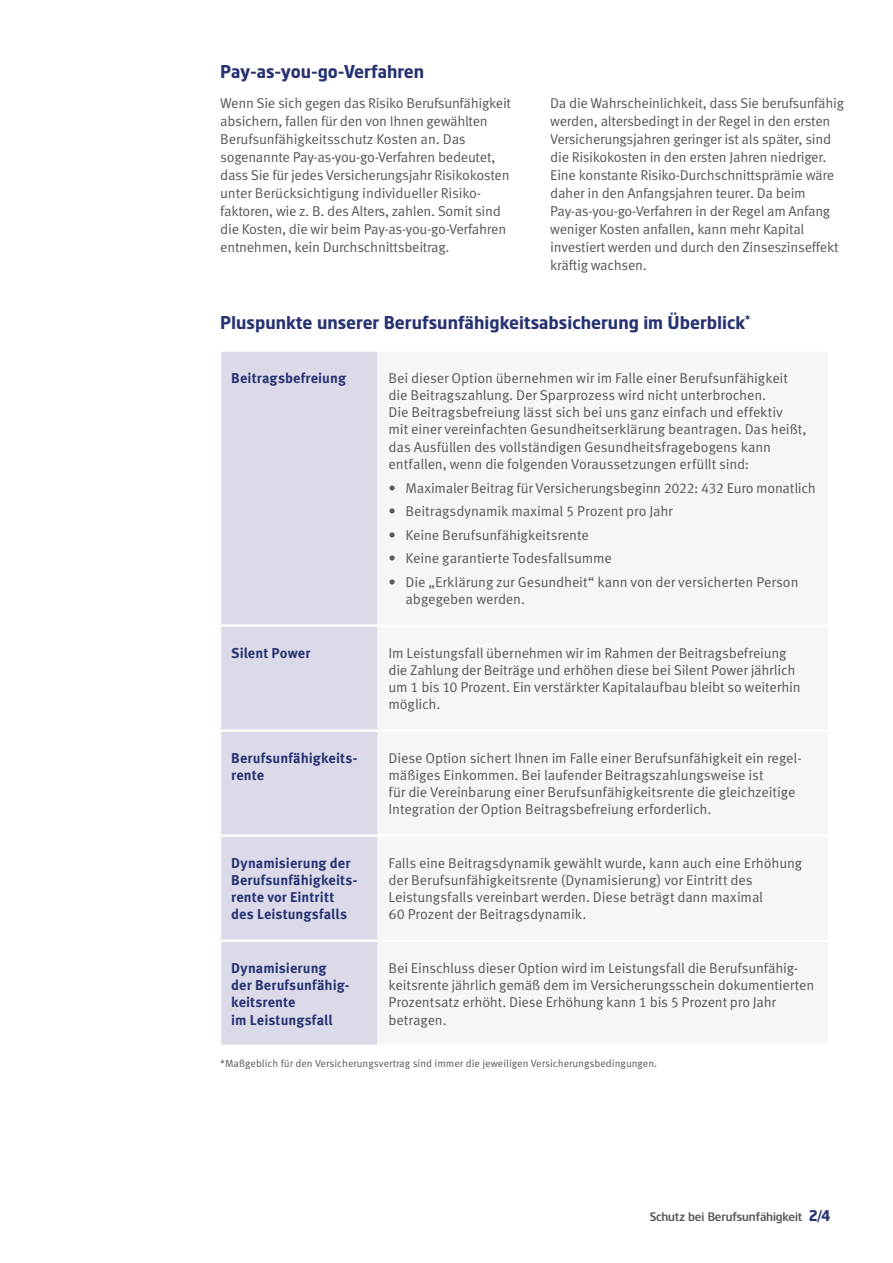
<style>
.page{position:relative;width:893px;height:1263px;background:#fff}
.page>*{position:absolute;margin:0;border:0;box-sizing:border-box;transform-origin:0 0}
.t1{font:700 18px "Standard Life";color:#263272}
.t2{font:14.25px/17.2px "Meta Standard Life Pro TF Norm";letter-spacing:-.015em;color:#575756}
.t3{font:700 14.25px/17.2px "Meta Standard Life Pro TF";letter-spacing:.005em;color:#263272}
.t4{font:12px "Standard Life";color:#575756}
.t5{font:10.5px "Meta Standard Life Pro TF Norm";color:#575756}
.s1{font-weight:700;font-size:15px;color:#263272}
</style>
<div class="page">
<div style="left:221px;top:352px;width:157px;height:692px;background:#dcdae9"></div>
<hr style="left:221px;top:624px;width:157px;height:3px;background:#fff">
<hr style="left:221px;top:729px;width:157px;height:3px;background:#fff">
<hr style="left:221px;top:834px;width:157px;height:3px;background:#fff">
<hr style="left:221px;top:939px;width:157px;height:3px;background:#fff">
<p class="t1" style="left:220px;top:60px;width:205px">Pay-as-you-go-Verfahren</p>
<p class="t2" style="left:220px;top:93px;width:292px;line-height:18px">Wenn Sie sich gegen das Risiko Berufsunfähigkeit absichern, fallen für den von Ihnen gewählten Berufsunfähigkeitsschutz Kosten an. Das sogenannte Pay-as-you-go-Verfahren bedeutet, dass Sie für jedes Versicherungsjahr Risikokosten unter Berücksichtigung individueller Risiko&shy;faktoren, wie z. B. des Alters, zahlen. Somit sind die Kosten, die wir beim Pay-as-you-go-Verfahren entnehmen, kein Durchschnittsbeitrag.</p>
<p class="t2" style="left:550px;top:93px;width:295px;line-height:18px">Da die Wahrscheinlichkeit, dass Sie berufsunfähig werden, altersbedingt in der Regel in den ersten Versicherungsjahren geringer ist als später, sind die Risikokosten in den ersten Jahren niedriger.<br>Eine konstante Risiko-Durchschnittsprämie wäre daher in den Anfangsjahren teurer. Da beim Pay-as-you-go-Verfahren in der Regel am Anfang weniger Kosten anfallen, kann mehr Kapital investiert werden und durch den Zinseszinseffekt kräftig wachsen.</p>
<p class="t1" style="left:220px;top:311px;width:532px">Pluspunkte unserer Berufsunfähigkeitsabsicherung im Überblick<sup>*</sup></p>
<p class="t3" style="left:231px;top:368px;width:116px">Beitragsbefreiung</p>
<p class="t2" style="left:389px;top:368px;width:419px">Bei dieser Option übernehmen wir im Falle einer Berufsunfähigkeit die Beitragszahlung. Der Sparprozess wird nicht unterbrochen.<br>Die Beitragsbefreiung lässt sich bei uns ganz einfach und effektiv<br>mit einer vereinfachten Gesundheitserklärung beantragen. Das heißt, das Ausfüllen des vollständigen Gesundheitsfragebogens kann entfallen, wenn die folgenden Voraussetzungen erfüllt sind:</p>
<p class="t2" style="left:389px;top:478px;width:429px">• Maximaler Beitrag für Versicherungsbeginn 2022: 432 Euro monatlich</p>
<p class="t2" style="left:389px;top:502px;width:286px">• Beitragsdynamik maximal 5 Prozent pro Jahr</p>
<p class="t2" style="left:389px;top:525px;width:202px">• Keine Berufsunfähigkeitsrente</p>
<p class="t2" style="left:389px;top:549px;width:225px">• Keine garantierte Todesfallsumme</p>
<p class="t2" style="left:406px;top:573px;width:394px;text-indent:-17px">• Die „Erklärung zur Gesundheit“ kann von der versicherten Person abgegeben werden.</p>
<p class="t3" style="left:231px;top:643px;width:81px">Silent Power</p>
<p class="t2" style="left:389px;top:643px;width:414px">Im Leistungsfall übernehmen wir im Rahmen der Beitragsbefreiung die Zahlung der Beiträge und erhöhen diese bei Silent Power jährlich um 1 bis 10 Prozent. Ein verstärkter Kapitalaufbau bleibt so weiterhin möglich.</p>
<p class="t3" style="left:231px;top:748px;width:128px">Berufsunfähigkeits&shy;rente</p>
<p class="t2" style="left:389px;top:748px;width:415px">Diese Option sichert Ihnen im Falle einer Berufsunfähigkeit ein regel&shy;mäßiges Einkommen. Bei laufender Beitragszahlungsweise ist<br>für die Vereinbarung einer Berufsunfähigkeitsrente die gleichzeitige Integration der Option Beitragsbefreiung erforderlich.</p>
<p class="t3" style="left:231px;top:853px;width:128px">Dynamisierung der<br>Berufsunfähigkeits&shy;rente vor Eintritt des Leistungsfalls</p>
<p class="t2" style="left:389px;top:853px;width:415px">Falls eine Beitragsdynamik gewählt wurde, kann auch eine Erhöhung der Berufsunfähigkeitsrente (Dynamisierung) vor Eintritt des Leistungsfalls vereinbart werden. Diese beträgt dann maximal<br>60 Prozent der Beitragsdynamik.</p>
<p class="t3" style="left:231px;top:958px;width:120px">Dynamisierung der Berufsunfähig&shy;keitsrente<br>im Leistungsfall</p>
<p class="t2" style="left:389px;top:958px;width:427px">Bei Einschluss dieser Option wird im Leistungsfall die Berufsunfähig&shy;keitsrente jährlich gemäß dem im Versicherungsschein dokumentierten Prozentsatz erhöht. Diese Erhöhung kann 1 bis 5 Prozent pro Jahr betragen.</p>
<p class="t5" style="left:220px;top:1055px;width:438px">*Maßgeblich für den Versicherungsvertrag sind immer die jeweiligen Versicherungsbedingungen.</p>
<p class="t4" style="left:650px;top:1209px;width:182px">Schutz bei Berufsunfähigkeit <span class="s1">2/4</span></p>
</div>
